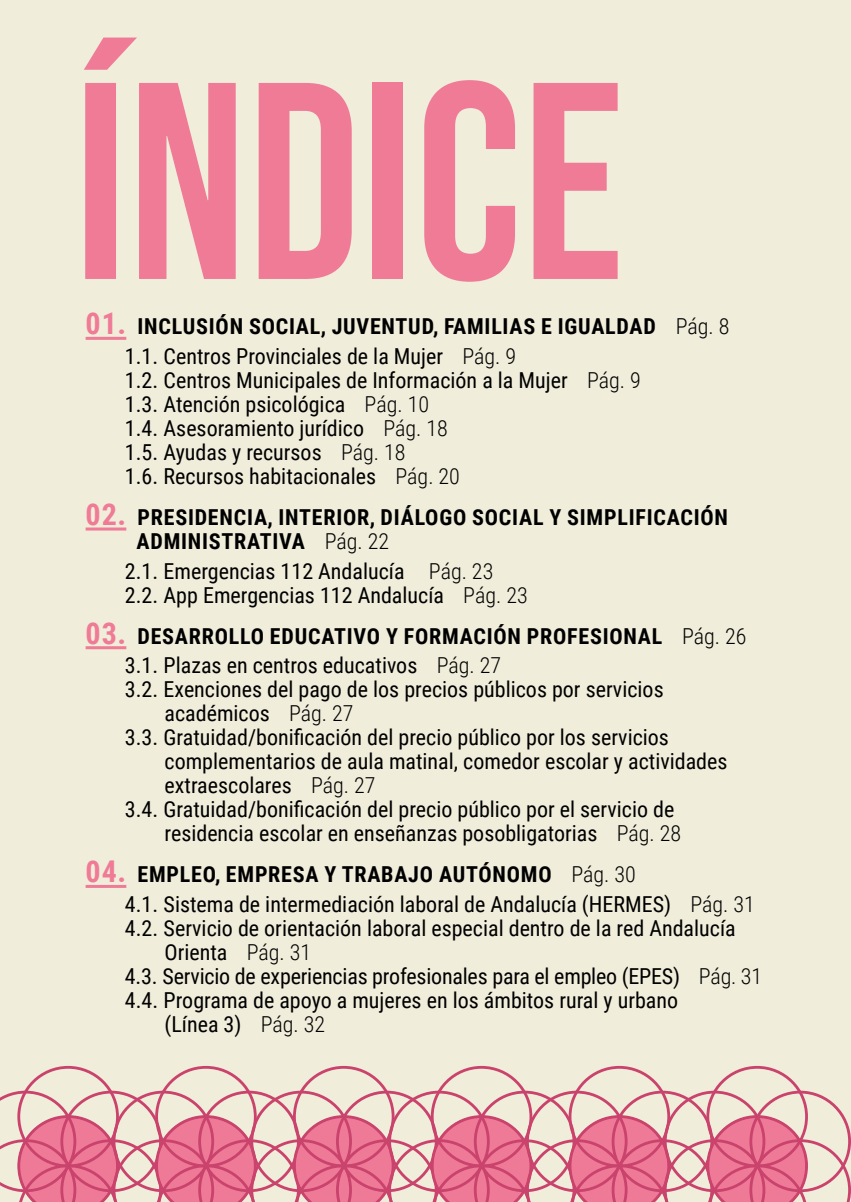
<style>
.page{position:relative;width:851px;height:1202px;background:#fff}
.page>*{position:absolute;margin:0;border:0;box-sizing:border-box;transform-origin:0 0}
.t1{font:280px "Bebas Neue";color:#ef7b96}
.t2{font:22px/24px "Roboto Condensed";color:#000}
.t3{font:700 22px/29.6px "Roboto Condensed";letter-spacing:.035em;color:#000}
.s1{font-size:30px;color:#ef7b96}
.s2{font-weight:300}
.s3{font-weight:400}
.s4{font-weight:700;font-size:30px;color:#ef7b96}
.s5{font-weight:700}
</style>
<div class="page">
<div style="left:0;top:0;width:850px;height:1202px;background:#f0eddb"></div>
<svg style="left:0;top:1091px;width:850px;height:111px"></svg>
<hr style="left:86px;top:337px;width:40px;height:3px;background:#ef7b96">
<hr style="left:86px;top:527px;width:40px;height:3px;background:#ef7b96">
<hr style="left:86px;top:646px;width:40px;height:3px;background:#ef7b96">
<hr style="left:86px;top:885px;width:40px;height:3px;background:#ef7b96">
<h1 class="t1" style="left:74px;top:24px;width:551px">ÍNDICE</h1>
<p class="t3" style="left:125px;top:311px;width:606px;text-indent:-39px"><span class="s1">01.</span> INCLUSIÓN SOCIAL, JUVENTUD, FAMILIAS E IGUALDAD <span class="s2">Pág. 8<br></span><span class="s3">1.1. Centros Provinciales de la Mujer</span> <span class="s2">Pág. 9</span></p>
<p class="t2" style="left:125px;top:367px;width:517px">1.2. Centros Municipales de Información a la Mujer <span class="s2">Pág. 9<br></span>1.3. Atención psicológica <span class="s2">Pág. 10<br></span>1.4. Asesoramiento jurídico <span class="s2">Pág. 18<br></span>1.5. Ayudas y recursos <span class="s2">Pág. 18<br></span>1.6. Recursos habitacionales <span class="s2">Pág. 20</span></p>
<p class="t3" style="left:136px;top:504px;width:593px;line-height:24px;text-indent:-51px"><span class="s1">02.</span> PRESIDENCIA, INTERIOR, DIÁLOGO SOCIAL Y SIMPLIFICACIÓN<br>ADMINISTRATIVA <span class="s2">Pág. 22</span></p>
<p class="t2" style="left:125px;top:558px;width:404px">2.1. Emergencias 112 Andalucía <span class="s2">Pág. 23<br></span>2.2. App Emergencias 112 Andalucía <span class="s2">Pág. 23</span></p>
<p class="t3" style="left:125px;top:620px;width:623px;text-indent:-39px"><span class="s1">03.</span> DESARROLLO EDUCATIVO Y FORMACIÓN PROFESIONAL <span class="s2">Pág. 26<br></span><span class="s3">3.1. Plazas en centros educativos</span> <span class="s2">Pág. 27</span></p>
<p class="t2" style="left:125px;top:677px;width:540px">3.2. Exenciones del pago de los precios públicos por servicios</p>
<p class="t2" style="left:164px;top:701px;width:190px">académicos <span class="s2">Pág. 27</span></p>
<p class="t2" style="left:125px;top:725px;width:545px">3.3. Gratuidad/bonificación del precio público por los servicios</p>
<p class="t2" style="left:164px;top:749px;width:564px">complementarios de aula matinal, comedor escolar y actividades</p>
<p class="t2" style="left:164px;top:773px;width:212px">extraescolares <span class="s2">Pág. 27</span></p>
<p class="t2" style="left:125px;top:797px;width:551px">3.4. Gratuidad/bonificación del precio público por el servicio de</p>
<p class="t2" style="left:164px;top:821px;width:518px">residencia escolar en enseñanzas posobligatorias <span class="s2">Pág. 28</span></p>
<p class="t2" style="left:125px;top:859px;width:631px;line-height:29.6px;text-indent:-39px"><span class="s4">04.</span> <span class="s5">EMPLEO, EMPRESA Y TRABAJO AUTÓNOMO</span> <span class="s2">Pág. 30<br></span>4.1. Sistema de intermediación laboral de Andalucía (HERMES) <span class="s2">Pág. 31</span></p>
<p class="t2" style="left:125px;top:915px;width:612px">4.2. Servicio de orientación laboral especial dentro de la red Andalucía</p>
<p class="t2" style="left:164px;top:939px;width:148px">Orienta <span class="s2">Pág. 31</span></p>
<p class="t2" style="left:125px;top:963px;width:638px">4.3. Servicio de experiencias profesionales para el empleo (EPES) <span class="s2">Pág. 31</span></p>
<p class="t2" style="left:125px;top:987px;width:555px">4.4. Programa de apoyo a mujeres en los ámbitos rural y urbano</p>
<p class="t2" style="left:164px;top:1011px;width:162px">(Línea 3) <span class="s2">Pág. 32</span></p>
</div>
